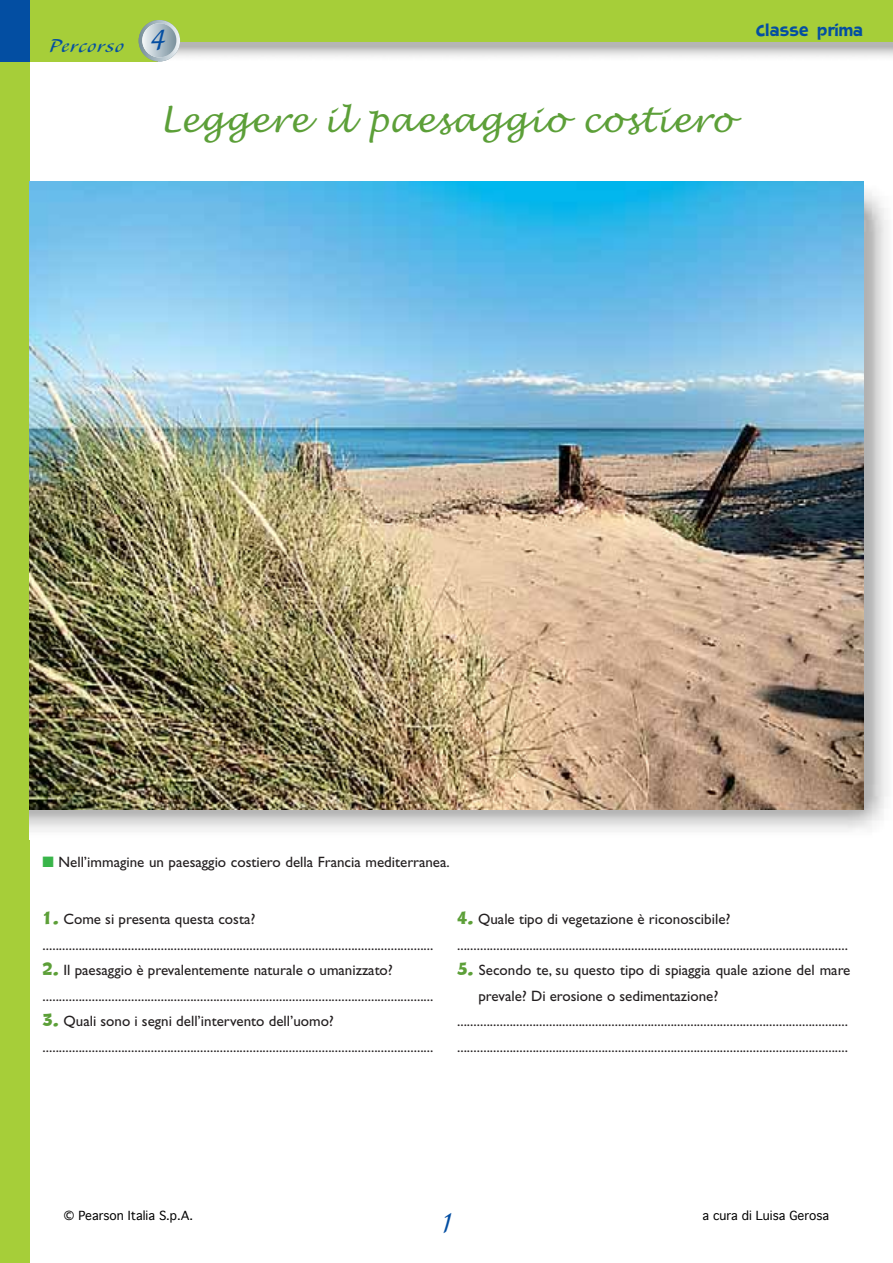
<style>
.page{position:relative;width:893px;height:1263px;background:#fff}
.page>*{position:absolute;margin:0;border:0;box-sizing:border-box;transform-origin:0 0}
.t1{font:37.95px "Alexa";color:#034ea2;scale:.75 1}
.t2{font:36px "Lucida Handwriting EF";letter-spacing:.03em;color:#5c9f38}
.t3{font:24px "Alexa";letter-spacing:.035em;color:#034ea2}
.t4{font:15px/25.5px "Gill Sans";color:#231f20}
.t5{font:15px "Comic Strip Classic";color:#034ea2}
.t6{font:12px "Geneva";color:#000}
.s1{font-size:37.95px}
.s2{color:#39b54a}
.s3{font-family:"Comic Strip Classic";font-size:18px;color:#5c9f38}
</style>
<div class="page">
<div style="left:0;top:0;width:30px;height:1263px;background:#a6ce39"></div>
<div style="left:0;top:0;width:893px;height:43px;background:#a6ce39"></div>
<div style="left:0;top:19px;width:158px;height:42px;background:#a6ce39"></div>
<img style="left:30px;top:186px;width:858px;height:646px">
<img style="left:164px;top:42px;width:729px;height:19px">
<svg style="left:139px;top:20px;width:41px;height:41px"></svg>
<div style="left:142px;top:23px;width:34px;height:34px;background:linear-gradient(to right,#edf3f6,#7f96a2);border-radius:50%"></div>
<img style="left:30px;top:181px;width:833px;height:628px">
<div style="left:0;top:0;width:30px;height:61px;background:#034ea2"></div>
<h3 class="t3" style="left:49px;top:36px;width:117px">Percorso <span class="s1">4</span></h3>
<p class="t5" style="left:756px;top:24px;width:109px">Classe prima</p>
<h2 class="t2" style="left:160px;top:104px;width:575px">Leggere il paesaggio costiero</h2>
<p class="t4" style="left:43px;top:851px;width:409px"><span class="s2">■</span> Nell’immagine un paesaggio costiero della Francia mediterranea.</p>
<p class="t4" style="left:43px;top:908px;width:392px"><span class="s3">1.</span> Come si presenta questa costa? .......................................................................................................................</p>
<p class="t4" style="left:43px;top:959px;width:392px"><span class="s3">2.</span> Il paesaggio è prevalentemente naturale o umanizzato? .......................................................................................................................</p>
<p class="t4" style="left:43px;top:1010px;width:392px"><span class="s3">3.</span> Quali sono i segni dell’intervento dell’uomo? .......................................................................................................................</p>
<p class="t4" style="left:457px;top:908px;width:392px"><span class="s3">4.</span> Quale tipo di vegetazione è riconoscibile? .......................................................................................................................</p>
<p class="t4" style="left:457px;top:959px;width:395px"><span class="s3">5.</span> Secondo te, su questo tipo di spiaggia quale azione del mare</p>
<p class="t4" style="left:478px;top:985px;width:242px">prevale? Di erosione o sedimentazione?</p>
<p class="t4" style="left:457px;top:1010px;width:392px">.......................................................................................................................</p>
<p class="t4" style="left:457px;top:1036px;width:392px">.......................................................................................................................</p>
<p class="t6" style="left:64px;top:1205px;width:131px">© Pearson Italia S.p.A.</p>
<p class="t6" style="left:702px;top:1205px;width:128px">a cura di Luisa Gerosa</p>
<h1 class="t1" style="left:442px;top:1208px;width:12px">1</h1>
</div>
